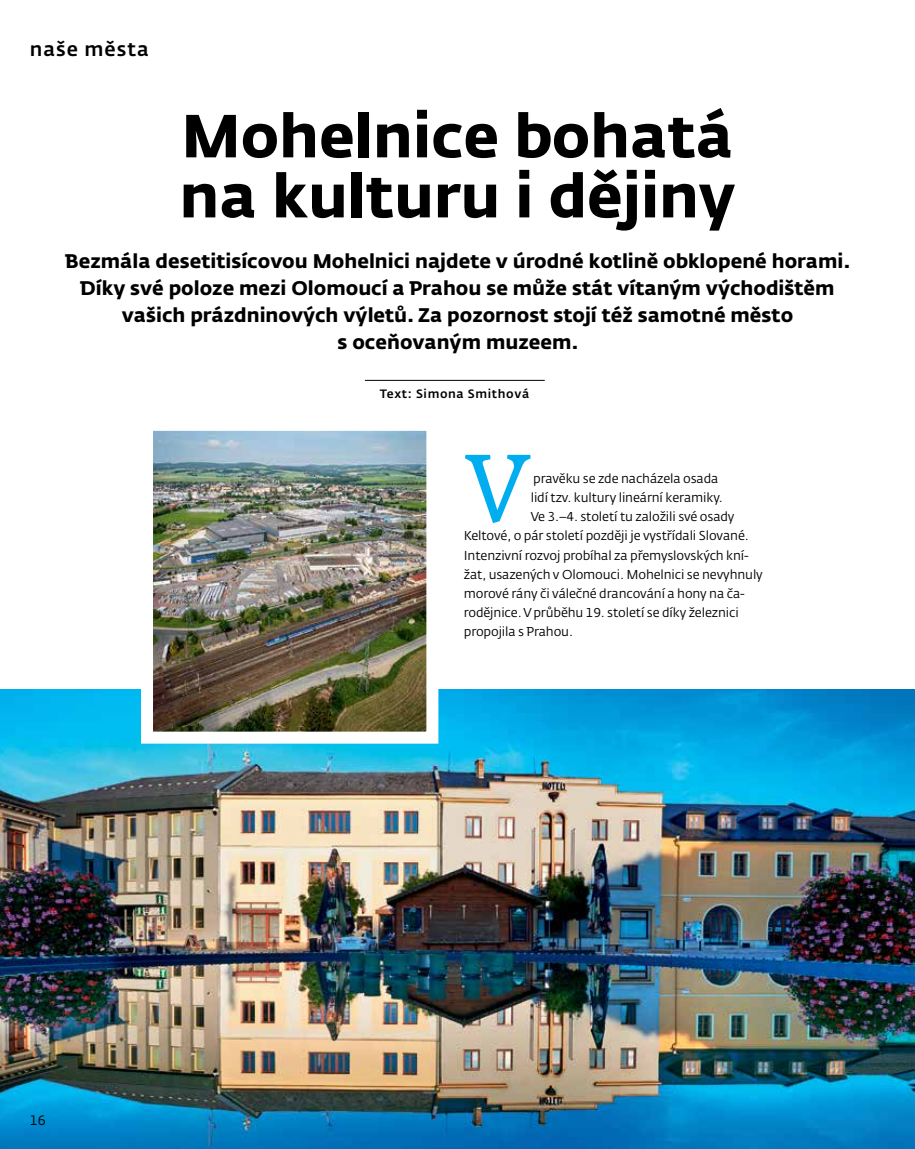
<style>
.page{position:relative;width:915px;height:1149px;background:#fff}
.page>*{position:absolute;margin:0;border:0;box-sizing:border-box;transform-origin:0 0}
.t1{font:93.9px "Fedra Serif A Pro";color:#00aeef}
.t2{font:700 60px/60px "CD Fedra";color:#000}
.t3{font:700 19.5px/27px "CD Fedra";color:#000;text-align:center}
.t4{font:500 19.5px "CD Fedra Pro";letter-spacing:.05em;color:#000}
.t5{font:13.5px "CD Fedra";color:#000}
.t6{font:12.75px "CD Fedra";letter-spacing:-.01em;color:#000}
.t7{font:500 12px "CD Fedra";letter-spacing:.05em;color:#000}
</style>
<div class="page">
<hr style="left:365px;top:380px;width:179px;height:1px;background:#000">
<img style="left:0;top:689px;width:914px;height:459px">
<img style="left:154px;top:431px;width:271px;height:299px">
<div style="left:141px;top:418px;width:297px;height:325px;border:12px solid #fff"></div>
<p class="t4" style="left:30px;top:37px;width:121px">naše města</p>
<p class="t2" style="left:179px;top:106px;width:557px">Mohelnice bohatá na kulturu i dějiny</p>
<p class="t3" style="left:66px;top:247px;width:786px">Bezmála desetitisícovou Mohelnici najdete v úrodné kotlině obklopené horami.<br>Díky své poloze mezi Olomoucí a Prahou se může stát vítaným východištěm vašich prázdninových výletů. Za pozornost stojí též samotné město<br>s oceňovaným muzeem.</p>
<p class="t7" style="left:379px;top:387px;width:151px">Text: Simona Smithová</p>
<p class="t5" style="left:30px;top:1111px;width:18px">16</p>
<p class="t1" style="left:463px;top:434px;width:68px">V</p>
<p class="t6" style="left:533px;top:471px;width:186px">pravěku se zde nacházela osada</p>
<p class="t6" style="left:530px;top:490px;width:193px">lidí tzv. kultury lineární keramiky.</p>
<p class="t6" style="left:530px;top:509px;width:205px">Ve 3.–4. století tu založili své osady</p>
<p class="t6" style="left:463px;top:528px;width:286px">Keltové, o pár století později je vystřídali Slované.</p>
<p class="t6" style="left:463px;top:547px;width:286px">Intenzivní rozvoj probíhal za přemyslovských kní-</p>
<p class="t6" style="left:463px;top:567px;width:300px">žat, usazených v Olomouci. Mohelnici se nevyhnuly</p>
<p class="t6" style="left:463px;top:586px;width:282px">morové rány či válečné drancování a hony na ča-</p>
<p class="t6" style="left:463px;top:605px;width:276px">rodějnice. Vprůběhu 19. století se díky železnici</p>
<p class="t6" style="left:463px;top:624px;width:111px">propojila s Prahou.</p>
</div>
